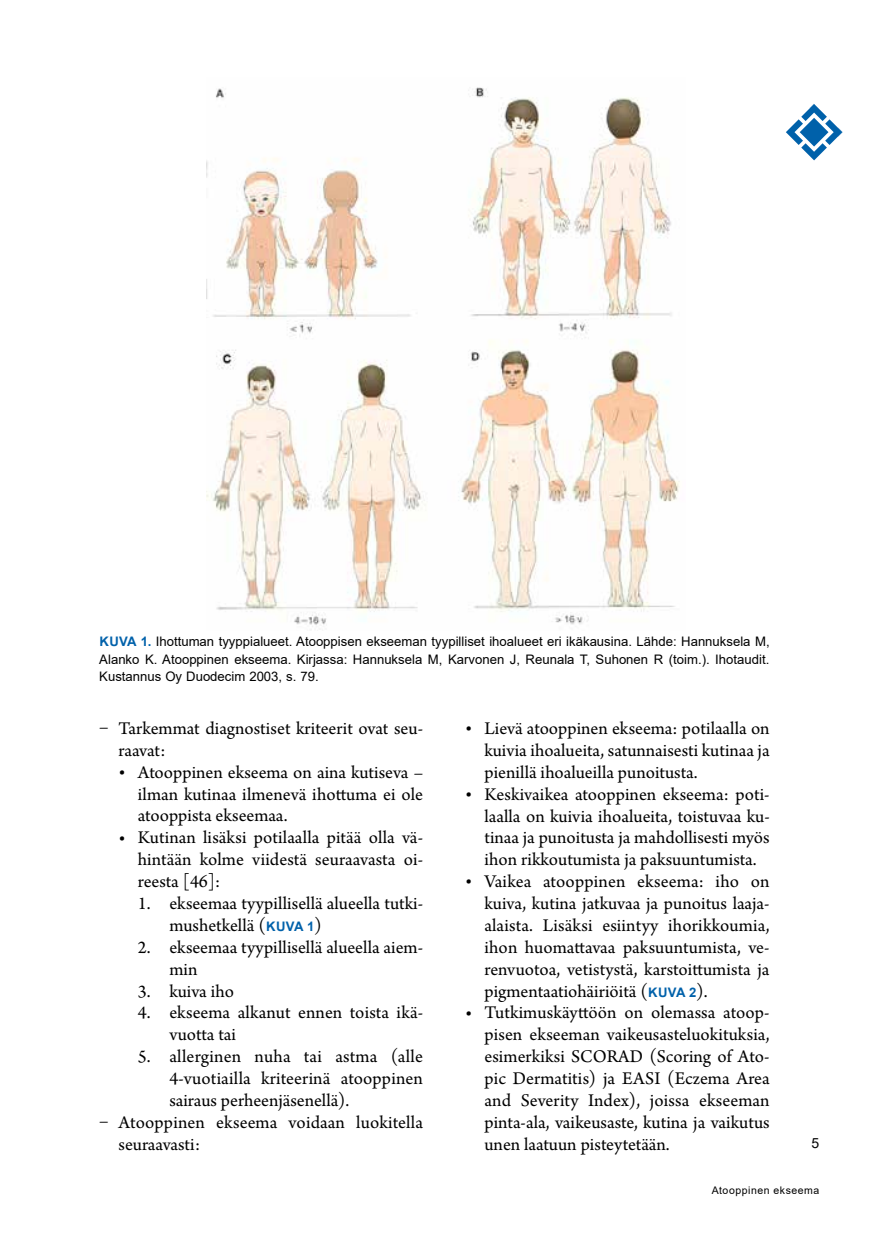
<style>
.page{position:relative;width:874px;height:1241px;background:#fff}
.page>*{position:absolute;margin:0;border:0;box-sizing:border-box;transform-origin:0 0}
.t1{font:18.9px/21.9px "Arno Pro";color:#000;text-align:justify}
.t2{font:14px "Arial";color:#000}
.t3{font:13.12px/17.5px "Arial";color:#000;text-align:justify}
.t4{font:10.5px "Arial";letter-spacing:.05em;color:#000}
.s1{font-weight:700;color:#0061aa}
.s2{font-family:"Arial";font-weight:700;font-size:13.12px;color:#0061aa}
</style>
<div class="page">
<svg style="left:786px;top:104px;width:55px;height:56px"></svg>
<img style="left:206px;top:87px;width:474px;height:540px">
<p class="t3" style="left:99px;top:633px;width:671px"><span class="s1">KUVA 1.</span> Ihottuman tyyppialueet. Atooppisen ekseeman tyypilliset ihoalueet eri ikäkausina. Lähde: Hannuksela M, Alanko K. Atooppinen ekseema. Kirjassa: Hannuksela M, Karvonen J, Reunala T, Suhonen R (toim.). Ihotaudit.<br>Kustannus Oy Duodecim 2003, s. 79.</p>
<p class="t1" style="left:118px;top:718px;width:306px;text-indent:-19px">– Tarkemmat diagnostiset kriteerit ovat seu&shy;raavat:</p>
<p class="t1" style="left:138px;top:762px;width:286px;text-indent:-19px">• Atooppinen ekseema on aina kutiseva – ilman kutinaa ilmenevä ihottuma ei ole atooppista ekseemaa.</p>
<p class="t1" style="left:138px;top:827px;width:286px;text-indent:-19px">• Kutinan lisäksi potilaalla pitää olla vä&shy;hintään kolme viidestä seuraavasta oi&shy;reesta [46]:</p>
<p class="t1" style="left:169px;top:893px;width:255px;text-indent:-31px">1. ekseemaa tyypillisellä alueella tutki&shy;mushetkellä (<span class="s2">KUVA 1</span>)</p>
<p class="t1" style="left:169px;top:937px;width:255px;text-indent:-31px">2. ekseemaa tyypillisellä alueella aiem&shy;min</p>
<p class="t1" style="left:138px;top:980px;width:98px">3. kuiva iho</p>
<p class="t1" style="left:169px;top:1002px;width:255px;text-indent:-31px">4. ekseema alkanut ennen toista ikä&shy;vuotta tai</p>
<p class="t1" style="left:169px;top:1046px;width:255px;text-indent:-31px">5. allerginen nuha tai astma (alle 4-vuotiailla kriteerinä atooppinen sairaus perheenjäsenellä).</p>
<p class="t1" style="left:118px;top:1112px;width:306px;text-indent:-19px">– Atooppinen ekseema voidaan luokitella seuraavasti:</p>
<p class="t1" style="left:484px;top:718px;width:286px;text-indent:-19px">• Lievä atooppinen ekseema: potilaalla on kuivia ihoalueita, satunnaisesti kutinaa ja pienillä ihoalueilla punoitusta.</p>
<p class="t1" style="left:484px;top:783px;width:287px;text-indent:-19px">• Keskivaikea atooppinen ekseema: poti&shy;laalla on kuivia ihoalueita, toistuvaa ku&shy;tinaa ja punoitusta ja mahdollisesti myös ihon rikkoutumista ja paksuuntumista.</p>
<p class="t1" style="left:484px;top:871px;width:286px;text-indent:-19px">• Vaikea atooppinen ekseema: iho on kuiva, kutina jatkuvaa ja punoitus laaja&shy;alaista. Lisäksi esiintyy ihorikkoumia, ihon huomattavaa paksuuntumista, ve&shy;renvuotoa, vetistystä, karstoittumista ja pigmentaatiohäiriöitä (<span class="s2">KUVA 2</span>).</p>
<p class="t1" style="left:484px;top:1002px;width:286px;text-indent:-19px">• Tutkimuskäyttöön on olemassa atoop&shy;pisen ekseeman vaikeusasteluokituksia, esimerkiksi SCORAD (Scoring of Ato&shy;pic Dermatitis) ja EASI (Eczema Area and Severity Index), joissa ekseeman pinta-ala, vaikeusaste, kutina ja vaikutus unen laatuun pisteytetään.</p>
<p class="t2" style="left:811px;top:1133px;width:9px">5</p>
<p class="t4" style="left:711px;top:1182px;width:109px">Atooppinen ekseema</p>
</div>
